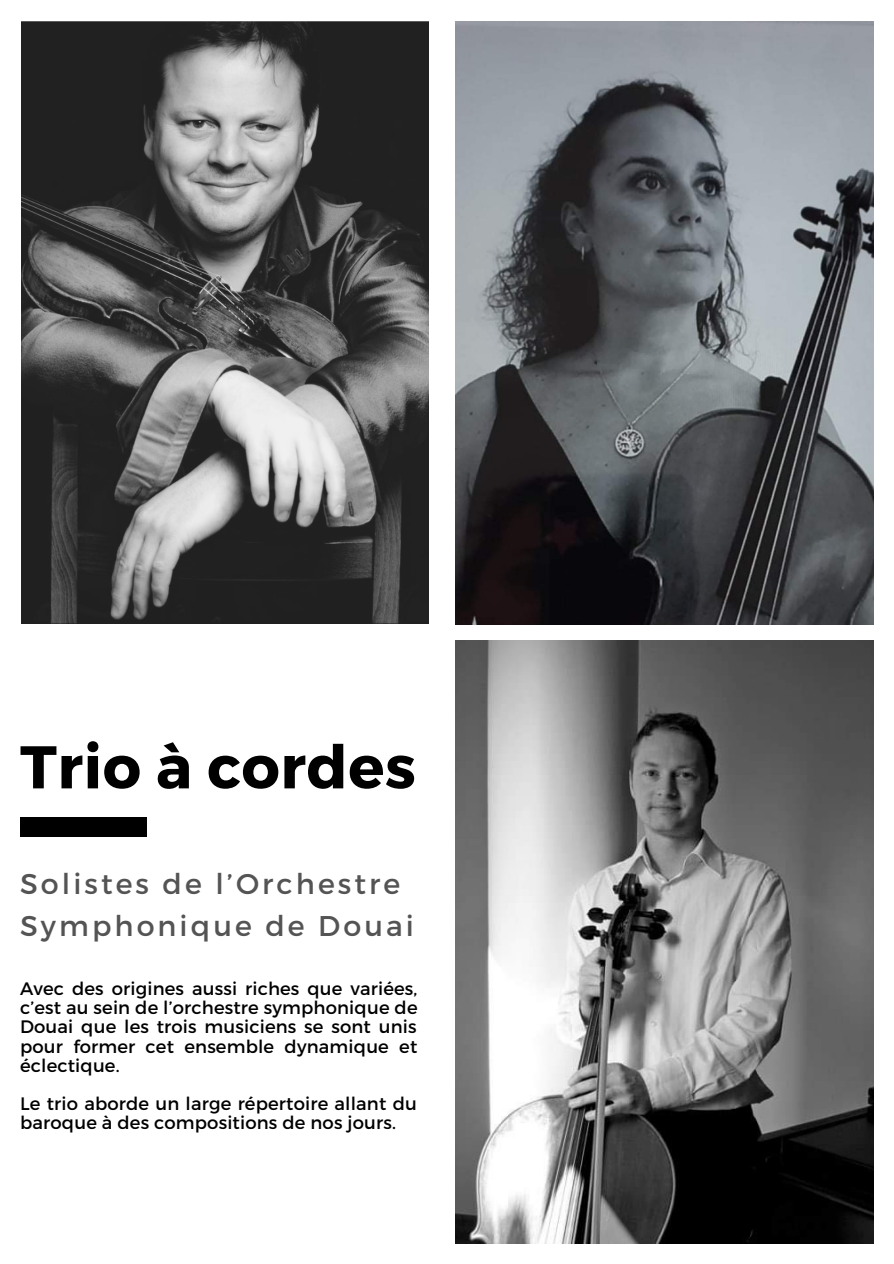
<style>
.page{position:relative;width:894px;height:1264px;background:#fff}
.page>*{position:absolute;margin:0;border:0;box-sizing:border-box;transform-origin:0 0}
.t1{font:700 60px "Montserrat";letter-spacing:.01em;color:#000}
.t2{font:28.5px/41.7px "Montserrat";letter-spacing:.11em;color:#545454}
.t3{font:18px/19.2px "Montserrat";letter-spacing:.01em;color:#000;text-align:justify}
</style>
<div class="page">
<img style="left:455px;top:22px;width:418px;height:602px">
<img style="left:455px;top:640px;width:418px;height:602px">
<img style="left:21px;top:22px;width:407px;height:601px">
<div style="left:20px;top:817px;width:126px;height:19px;background:#000"></div>
<p class="t1" style="left:20px;top:728px;width:397px">Trio à cordes</p>
<p class="t2" style="left:20px;top:861px;width:395px">Solistes de l’Orchestre<br>Symphonique de Douai</p>
<p class="t3" style="left:20px;top:978px;width:399px">Avec des origines aussi riches que variées, c’est au sein de l’orchestre symphonique de Douai que les trois musiciens se sont unis pour former cet ensemble dynamique et éclectique.</p>
<p class="t3" style="left:20px;top:1093px;width:398px">Le trio aborde un large répertoire allant du baroque à des compositions de nos jours.</p>
</div>
